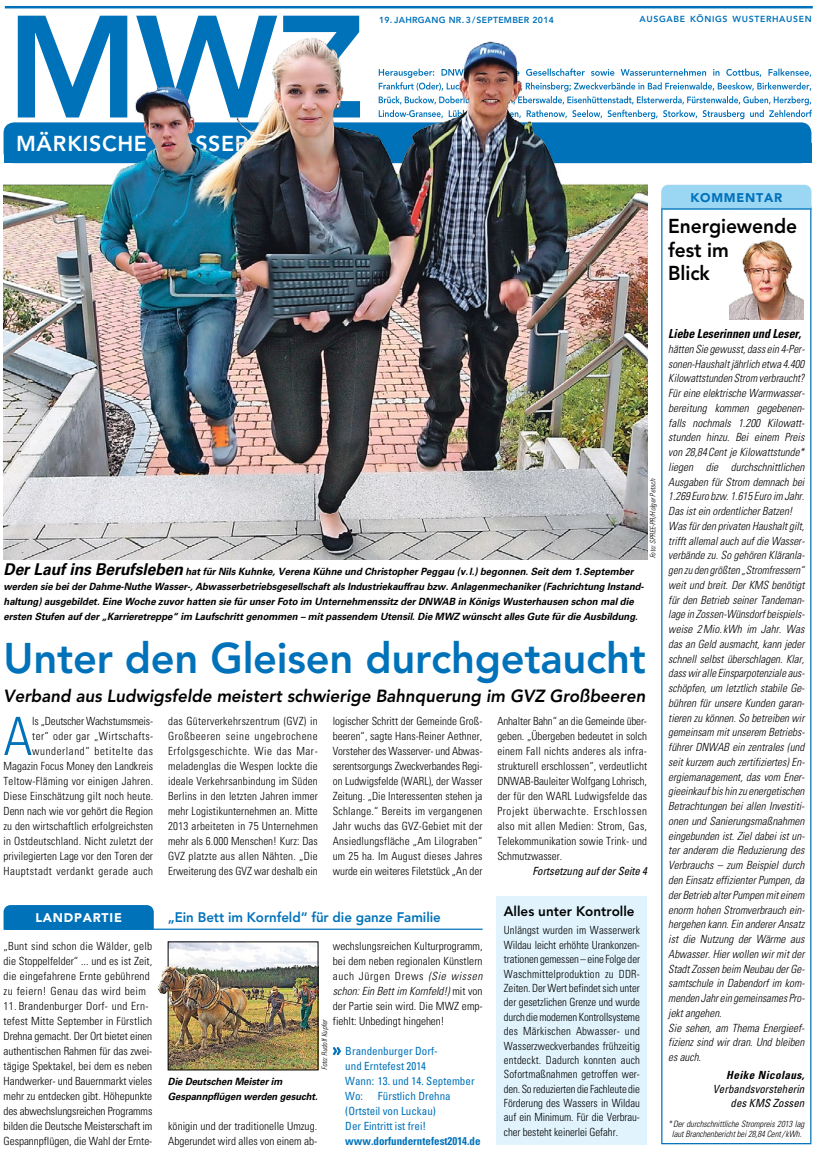
<style>
.page{position:relative;width:815px;height:1152px;background:#fff}
.page>*{position:absolute;margin:0;border:0;box-sizing:border-box;transform-origin:0 0}
.t1{font:800 143.75px "Avenir";color:#0072ba}
.t2{font:300 condensed 52.75px "Univers";color:#0072ba}
.t3{font:800 42.5px "Avenir";letter-spacing:-.005em;color:#0072ba}
.t4{font:800 21.38px "Avenir";letter-spacing:.03em;color:#fff}
.t5{font:800 20px/23.1px "Avenir";letter-spacing:-.005em;color:#000;scale:.96 1}
.t6{font:italic 800 17.5px "Avenir";color:#000;scale:.96 1}
.t7{font:800 13.75px "Avenir";letter-spacing:-.005em;color:#0072ba}
.t8{font:800 13.75px "Avenir";color:#000}
.t9{font:italic 700 condensed 12.5px "Univers";letter-spacing:-.01em;color:#000;scale:.96 1}
.t10{font:900 12.5px "Avenir";letter-spacing:.06em;color:#fff}
.t11{font:900 12.5px "Avenir";letter-spacing:.06em;color:#0072ba}
.t12{font:300 condensed 11.25px/15px "Univers";letter-spacing:.005em;color:#000}
.t13{font:italic 300 condensed 11.25px/14.8px "Univers";color:#000}
.t14{font:300 condensed 11.25px/14.4px "Univers";letter-spacing:.005em;color:#000;text-align:justify;scale:.96 1}
.t15{font:condensed 11.25px/15px "Univers";color:#0072ba}
.t16{font:italic condensed 11.25px/13.8px "Univers";color:#000;text-align:right}
.t17{font:300 condensed 11.25px "Univers";letter-spacing:.055em;color:#000}
.t18{font:300 condensed 11.25px "Univers";letter-spacing:.025em;color:#000}
.t19{font:italic 700 10px/15px "Univers";letter-spacing:-.005em;color:#000;scale:.96 1}
.t20{font:italic 700 10px/15px "Univers";letter-spacing:-.005em;color:#000;scale:.95 1}
.t21{font:italic 300 condensed 8.75px/10px "Univers";letter-spacing:-.005em;color:#000;text-align:center}
.t22{font:800 8.75px "Avenir";letter-spacing:.03em;color:#0072ba}
.t23{font:800 8.75px "Avenir";letter-spacing:.07em;color:#0072ba}
.t24{font:italic 300 condensed 7.5px "Univers";color:#000}
.s1{font-size:16.25px}
.s2{font-style:italic}
.s3{font-weight:700}
</style>
<div class="page">
<div style="left:661px;top:207px;width:150px;height:937px;border:1px solid #0072ba"></div>
<img style="left:730px;top:240px;width:74px;height:80px">
<svg style="left:647px;top:68px;width:165px;height:51px"></svg>
<div style="left:4px;top:905px;width:150px;height:25px;background:#0072ba"></div>
<div style="left:4px;top:122px;width:807px;height:41px;background:#0072ba;border-radius:11px"></div>
<hr style="left:5px;top:6px;width:808px;height:2px;background:#0072ba">
<svg style="left:333px;top:1047px;width:8px;height:8px"></svg>
<div style="left:661px;top:185px;width:150px;height:23px;background:#9bd6f3"></div>
<hr style="left:661px;top:208px;width:150px;height:2px;background:#0072ba">
<hr style="left:6px;top:928px;width:477px;height:2px;background:#0072ba">
<div style="left:497px;top:896px;width:150px;height:249px;background:#e1f4fd"></div>
<img style="left:170px;top:943px;width:146px;height:125px">
<img style="left:158px;top:966px;width:14px;height:38px">
<img style="left:4px;top:38px;width:643px;height:521px">
<p class="t1" style="left:6px;top:-18px;width:361px">MWZ</p>
<p class="t4" style="left:16px;top:131px;width:342px">MÄRKISCHE WASSER ZEITUNG</p>
<p class="t22" style="left:379px;top:14px;width:176px">19. Jahrgang N r. 3/September 2014</p>
<p class="t23" style="left:639px;top:14px;width:174px">AUSGABE KÖNIGS WUSTERHAUSEN</p>
<p class="t11" style="left:690px;top:190px;width:93px">KOMMENTAR</p>
<p class="t5" style="left:668px;top:215px;width:136px">Energiewende fest im<br>Blick</p>
<p class="t24" style="left:648px;top:558px;width:81px;rotate:-90deg">Foto: SPREE-PR/Holger Petsch</p>
<p class="t19" style="left:4px;top:564px;width:669px"><span class="s1">Der Lauf ins Berufsleben</span> hat für Nils Kuhnke, Verena Kühne und Christopher Peggau (v.l.) begonnen. Seit dem 1.September werden sie bei der Dahme-Nuthe Wasser-, Abwasserbetriebsgesellschaft als Industriekauffrau bzw. Anlagenmechaniker (Fachrichtung Instand&shy;haltung) ausgebildet. Eine Woche zuvor hatten sie für unser Foto im Unternehmenssitz der DNWAB in Königs Wusterhausen schon mal die ersten Stufen auf der „Karrieretreppe“ im Laufschritt genommen – mit passendem Utensil. Die MWZ wünscht alles Gute für die Ausbildung.</p>
<p class="t3" style="left:4px;top:632px;width:644px">Unter den Gleisen durchgetaucht</p>
<p class="t2" style="left:4px;top:704px;width:30px">A</p>
<p class="t6" style="left:4px;top:685px;width:670px">Verband aus Ludwigsfelde meistert schwierige Bahnquerung im GVZ Großbeeren</p>
<p class="t12" style="left:4px;top:713px;width:151px;text-align:right">ls „Deutscher Wachstumsmeis-<br>ter“ oder gar „Wirtschafts&shy;wunderland“ betitelte das Magazin Focus Money den Landkreis Teltow-Fläming vor einigen Jahren.<br>Diese Einschätzung gilt noch heute.<br>Denn nach wie vor gehört die Region zu den wirtschaftlich erfolgreichsten in Ostdeutschland. Nicht zuletzt der privilegierten Lage vor den Toren der Hauptstadt verdankt gerade auch</p>
<p class="t12" style="left:168px;top:713px;width:151px;text-align:justify">das Güterverkehrszentrum (GVZ) in Großbeeren seine ungebrochene Erfolgsgeschichte. Wie das Mar&shy;meladenglas die Wespen lockte die ideale Verkehrsanbindung im Süden Berlins in den letzten Jahren immer mehr Logistikunternehmen an. Mitte 2013 arbeiteten in 75 Unternehmen mehr als 6.000 Menschen! Kurz: Das GVZ platzte aus allen Nähten. „Die Erweiterung des GVZ war deshalb ein</p>
<p class="t12" style="left:333px;top:713px;width:151px;text-align:justify">logischer Schritt der Gemeinde Groß&shy;beeren“, sagte Hans-Reiner Aethner, Vorsteher des Wasserver- und Abwas&shy;serentsorgungs Zweckverbandes Regi&shy;on Ludwigsfelde (WARL), der Wasser Zeitung. „Die Interessenten stehen ja Schlange.“ Bereits im vergangenen Jahr wuchs das GVZ-Gebiet mit der Ansiedlungsfläche „Am Lilograben“ um 25 ha. Im August dieses Jahres wurde ein weiteres Filetstück „An der</p>
<p class="t12" style="left:497px;top:713px;width:151px">Anhalter Bahn“ an die Gemeinde über-</p>
<p class="t12" style="left:497px;top:728px;width:151px">geben. „Übergeben bedeutet in solch</p>
<p class="t12" style="left:497px;top:743px;width:151px">einem Fall nichts anderes als infra-</p>
<p class="t12" style="left:497px;top:758px;width:151px">strukturell erschlossen“, verdeutlicht</p>
<p class="t12" style="left:497px;top:773px;width:151px">DNWAB-Bauleiter Wolfgang Lohrisch,</p>
<p class="t12" style="left:497px;top:788px;width:151px">der für den WARL Ludwigsfelde das</p>
<p class="t17" style="left:497px;top:804px;width:151px">Projekt überwachte. Erschlossen</p>
<p class="t18" style="left:497px;top:819px;width:151px">also mit allen Medien: Strom, Gas,</p>
<p class="t12" style="left:497px;top:833px;width:151px">Telekommunikation sowie Trink- und</p>
<p class="t12" style="left:497px;top:848px;width:66px">Schmutzwasser.</p>
<p class="t16" style="left:532px;top:864px;width:116px">Fortsetzung auf der Seite 4</p>
<p class="t10" style="left:36px;top:910px;width:88px">LANDPARTIE</p>
<p class="t12" style="left:4px;top:938px;width:150px">„Bunt sind schon die Wälder, gelb die Stoppelfelder“ ... und es ist Zeit, die eingefahrene Ernte gebührend zu feiern! Genau das wird beim</p>
<p class="t12" style="left:4px;top:998px;width:150px">11. Brandenburger Dorf- und Ern&shy;tefest Mitte September in Fürstlich Drehna gemacht. Der Ort bietet einen authentischen Rahmen für das zwei&shy;tägige Spektakel, bei dem es neben Handwerker- und Bauernmarkt vieles mehr zu entdecken gibt. Höhepunkte des abwechslungsreichen Programms bilden die Deutsche Meisterschaft im Gespannpflügen, die Wahl der Ernte-</p>
<p class="t7" style="left:168px;top:909px;width:274px">„Ein Bett im Kornfeld“ für die ganze Familie</p>
<p class="t12" style="left:333px;top:938px;width:151px;text-align:justify">wechslungsreichen Kulturprogramm, bei dem neben regionalen Künstlern auch Jürgen Drews <span class="s2">(Sie wissen schon: Ein Bett im Kornfeld!)</span> mit von der Partie sein wird. Die MWZ emp&shy;fiehlt: Unbedingt hingehen!</p>
<p class="t15" style="left:345px;top:1043px;width:131px">Brandenburger Dorf-<br>und Erntefest 2014<br>Wann: 13. und 14. September<br>Wo:</p>
<p class="t24" style="left:320px;top:1070px;width:53px;rotate:-90deg">Foto: Rudolf Kupfer</p>
<p class="t20" style="left:168px;top:1074px;width:159px">Die Deutschen Meister im<br>Gespannpflügen werden gesucht.</p>
<p class="t15" style="left:345px;top:1088px;width:137px;text-indent:33px">Fürstlich Drehna (Ortsteil von Luckau)<br>Der Eintritt ist frei! <span class="s3">www.dorfunderntefest2014.de</span></p>
<p class="t12" style="left:168px;top:1118px;width:150px">königin und der traditionelle Umzug.<br>Abgerundet wird alles von einem ab-</p>
<p class="t8" style="left:504px;top:903px;width:132px">Alles unter Kontrolle</p>
<p class="t14" style="left:504px;top:923px;width:143px">Unlängst wurden im Wasserwerk Wildau leicht erhöhte Urankonzen&shy;trationen gemessen – eine Folge der Waschmittelproduktion zu DDR-Zeiten. Der Wert befindet sich unter der gesetzlichen Grenze und wurde durch die modernen Kontrollsysteme des Märkischen Abwasser- und Wasserzweckverbandes frühzeitig entdeckt. Dadurch konnten auch Sofortmaßnahmen getroffen wer&shy;den. So reduzierten die Fachleute die Förderung des Wassers in Wildau auf ein Minimum. Für die Verbrau&shy;cher besteht keinerlei Gefahr.</p>
<p class="t9" style="left:668px;top:326px;width:140px">Liebe Leserinnen und Leser,</p>
<p class="t13" style="left:668px;top:341px;width:138px">hätten Sie gewusst, dass ein 4-Per&shy;sonen-Haushalt jährlich etwa 4.400<br>Kilowattstunden Strom verbraucht?<br>Für eine elektrische Warmwasser&shy;bereitung kommen gegebenen&shy;falls nochmals 1.200 Kilowatt&shy;stunden hinzu. Bei einem Preis von 28,84Cent je Kilowattstunde* liegen die durchschnittlichen<br>Ausgaben für Strom demnach bei<br>1.269 Euro bzw. 1.615 Euro im Jahr.<br>Das ist ein ordentlicher Batzen!<br>Was für den privaten Haushalt gilt, trifft allemal auch auf die Wasser&shy;verbände zu. So gehören Kläranla&shy;gen zu den größten „Stromfressern“ weit und breit. Der KMS benötigt für den Betrieb seiner Tandeman&shy;lage in Zossen-Wünsdorf beispiels&shy;weise 2Mio.kWh im Jahr. Was das an Geld ausmacht, kann jeder schnell selbst überschlagen. Klar, dass wir alle Einsparpotenziale aus&shy;schöpfen, um letztlich stabile Ge&shy;bühren für unsere Kunden garan&shy;tieren zu können. So betreiben wir gemeinsam mit unserem Betriebs&shy;führer DNWAB ein zentrales (und seit kurzem auch zertifiziertes) En&shy;ergiemanagement, das vom Ener&shy;gieeinkauf bis hin zu energetischen<br>Betrachtungen bei allen Investiti&shy;onen und Sanierungsmaßnahmen eingebunden ist. Ziel dabei ist un&shy;ter anderem die Reduzierung des<br>Verbrauchs – zum Beispiel durch den Einsatz effizienter Pumpen, da der Betrieb alter Pumpen mit einem enorm hohen Stromverbrauch ein&shy;hergehen kann. Ein anderer Ansatz ist die Nutzung der Wärme aus<br>Abwasser. Hier wollen wir mit der<br>Stadt Zossen beim Neubau der Ge&shy;samtschule in Dabendorf im kom&shy;menden Jahr ein gemeinsames Pro&shy;jekt angehen.<br>Sie sehen, am Thema Energieef&shy;fizienz sind wir dran. Und bleiben es auch.</p>
<p class="t16" style="left:713px;top:1068px;width:93px"><span class="s3">Heike Nicolaus,<br></span>Verbandsvorsteherin des KMS Zossen</p>
<p class="t21" style="left:668px;top:1118px;width:138px">*Der durchschnittliche Strompreis 2013 lag laut Branchenbericht bei 28,84 Cent/kWh.</p>
</div>
